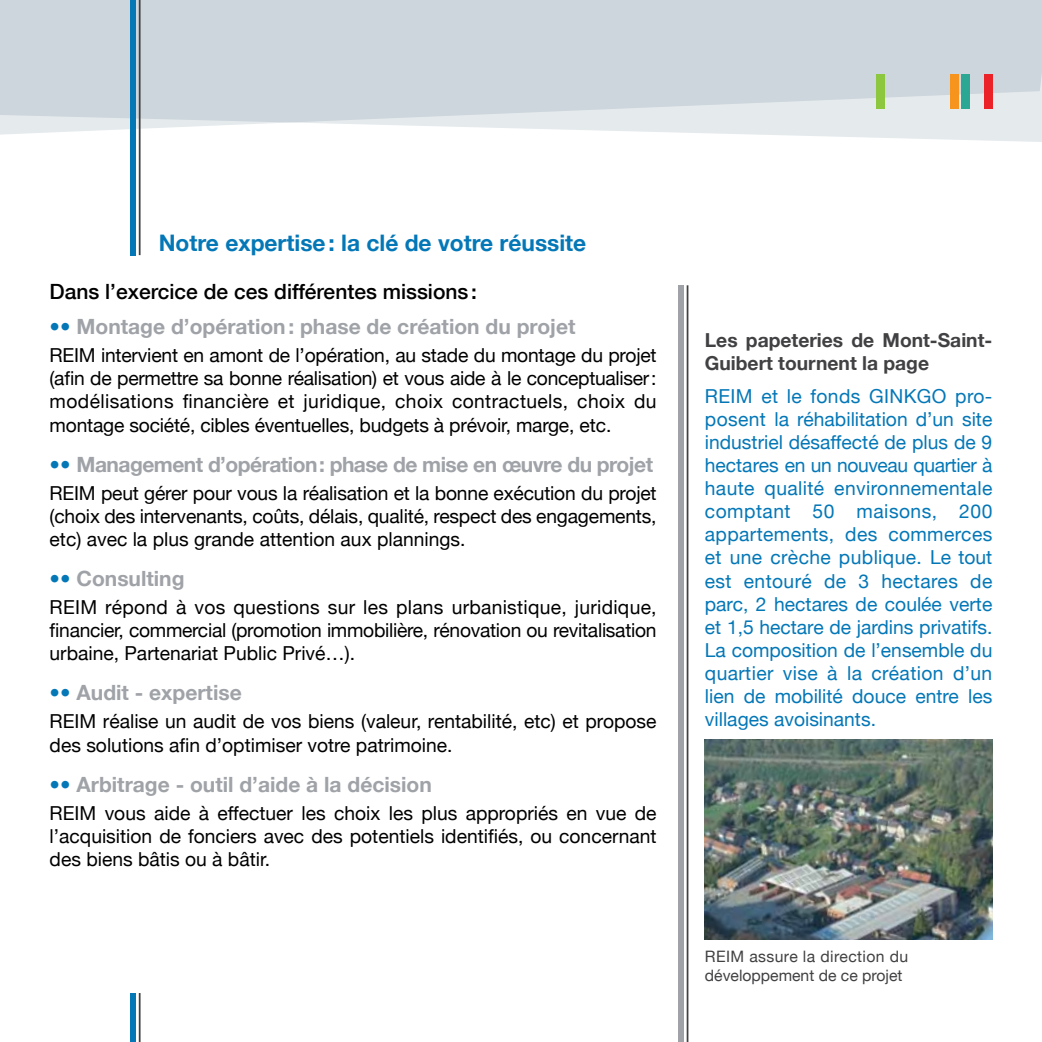
<style>
.page{position:relative;width:1042px;height:1042px;background:#fff}
.page>*{position:absolute;margin:0;border:0;box-sizing:border-box;transform-origin:0 0}
.t1{font:700 22.75px "Helvetica Neue";color:#0477b7}
.t2{font:700 21px "Helvetica Neue";color:#9fa2a7}
.t3{font:700 21px "Helvetica Neue";letter-spacing:-.025em;color:#9fa2a7}
.t4{font:500 21px "Helvetica Neue";color:#000}
.t5{font:19.25px/23.1px "Helvetica Neue";color:#000;text-align:justify}
.t6{font:19.25px/23.1px "Helvetica Neue";color:#0477b7;text-align:justify}
.t7{font:700 19.25px/23.1px "Helvetica Neue";color:#414042}
.t8{font:15.75px/18.9px "Helvetica Neue";letter-spacing:.005em;color:#414042}
.s1{color:#0477b7}
</style>
<div class="page">
<svg style="left:0;top:0;width:1042px;height:143px;background:#d4dce1"></svg>
<div style="left:983px;top:74px;width:9px;height:34px;background:#eb2227"></div>
<div style="left:961px;top:74px;width:9px;height:34px;background:#2ca793"></div>
<div style="left:950px;top:74px;width:9px;height:34px;background:#f7941e"></div>
<div style="left:876px;top:74px;width:9px;height:34px;background:#8dc63f"></div>
<img style="left:705px;top:740px;width:287px;height:200px">
<div style="left:678px;top:285px;width:5px;height:757px;background:#9fa2a7"></div>
<hr style="left:687px;top:285px;width:1px;height:757px;background:#414042">
<div style="left:130px;top:0;width:5px;height:255px;background:#0477b7"></div>
<hr style="left:139px;top:0;width:2px;height:255px;background:#414042">
<div style="left:130px;top:993px;width:5px;height:49px;background:#0477b7"></div>
<hr style="left:139px;top:993px;width:2px;height:49px;background:#414042">
<p class="t1" style="left:159px;top:229px;width:429px">Notre expertise: la clé de votre réussite</p>
<p class="t4" style="left:50px;top:279px;width:429px">Dans l’exercice de ces différentes missions:</p>
<p class="t2" style="left:50px;top:314px;width:527px"><span class="s1">••</span> Montage d’opération: phase de création du projet</p>
<p class="t5" style="left:50px;top:344px;width:608px">REIM intervient en amont de l’opération, au stade du montage du projet (afin de permettre sa bonne réalisation) et vous aide à le conceptualiser: modélisations financière et juridique, choix contractuels, choix du montage société, cibles éventuelles, budgets à prévoir, marge, etc.</p>
<p class="t3" style="left:50px;top:451px;width:605px"><span class="s1">••</span> Management d’opération: phase de mise en œuvre du projet</p>
<p class="t5" style="left:50px;top:481px;width:608px">REIM peut gérer pour vous la réalisation et la bonne exécution du projet (choix des intervenants, coûts, délais, qualité, respect des engagements, etc) avec la plus grande attention aux plannings.</p>
<p class="t2" style="left:50px;top:565px;width:136px"><span class="s1">••</span> Consulting</p>
<p class="t5" style="left:50px;top:595px;width:608px">REIM répond à vos questions sur les plans urbanistique, juridique, financier, commercial (promotion immobilière, rénovation ou revitalisation urbaine, Partenariat Public Privé…).</p>
<p class="t2" style="left:50px;top:680px;width:194px"><span class="s1">••</span> Audit - expertise</p>
<p class="t5" style="left:50px;top:710px;width:608px">REIM réalise un audit de vos biens (valeur, rentabilité, etc) et propose des solutions afin d’optimiser votre patrimoine.</p>
<p class="t2" style="left:50px;top:771px;width:384px"><span class="s1">••</span> Arbitrage - outil d’aide à la décision</p>
<p class="t5" style="left:50px;top:801px;width:608px">REIM vous aide à effectuer les choix les plus appropriés en vue de l’acquisition de fonciers avec des potentiels identifiés, ou concernant des biens bâtis ou à bâtir.</p>
<p class="t7" style="left:705px;top:328px;width:289px">Les papeteries de Mont-Saint-<br>Guibert tournent la page</p>
<p class="t6" style="left:705px;top:384px;width:289px">REIM et le fonds GINKGO pro&shy;posent la réhabilitation d’un site industriel désaffecté de plus de 9 hectares en un nouveau quartier à haute qualité environnementale comptant 50 maisons, 200 appartements, des commerces et une crèche publique. Le tout est entouré de 3 hectares de parc, 2 hectares de coulée verte et 1,5 hectare de jardins privatifs.<br>La composition de l’ensemble du quartier vise à la création d’un lien de mobilité douce entre les villages avoisinants.</p>
<p class="t8" style="left:705px;top:946px;width:205px">REIM assure la direction du développement de ce projet</p>
</div>
